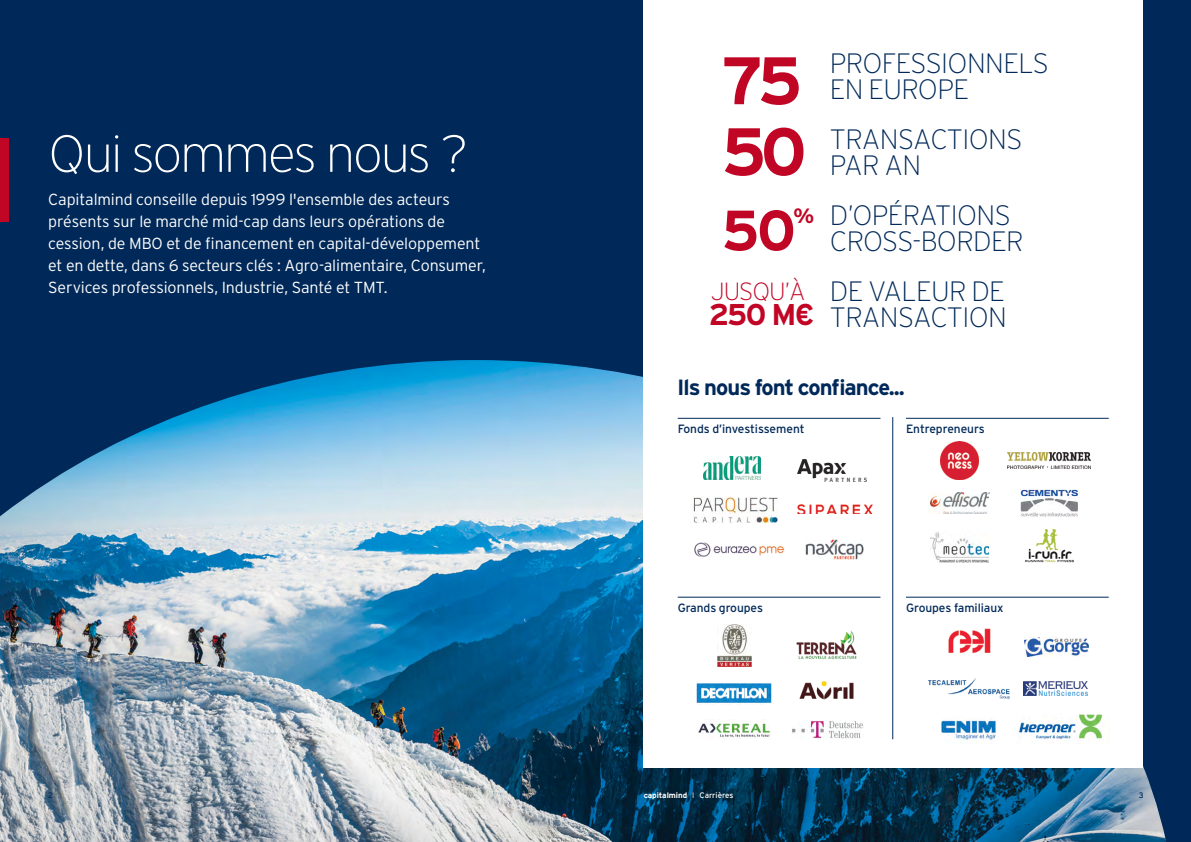
<style>
.page{position:relative;width:1191px;height:842px;background:#002959}
.page>*{position:absolute;margin:0;border:0;box-sizing:border-box;transform-origin:0 0}
.t1{font:700 67px "Interstate";color:#c10525}
.t2{font:200 52px "Interstate";letter-spacing:-.04em;color:#fff}
.t3{font:200 28px/49.9px "Interstate";letter-spacing:-.02em;color:#002959}
.t4{font:200 24.8px "Interstate";letter-spacing:-.04em;color:#c10525}
.t5{font:700 22px "Interstate";letter-spacing:-.04em;color:#002959}
.t6{font:700 20.7px "Interstate";color:#c10525}
.t7{font:300 16px/22px "Interstate";letter-spacing:-.01em;color:#fff}
.t8{font:12px "Interstate";letter-spacing:-.005em;color:#002959}
.t9{font:700 8px "Interstate";letter-spacing:-.005em;color:#fff}
.t10{font:8px "Interstate";color:#002959}
.s1{font-weight:700;font-size:56.7px;color:#c10525}
.s2{font-weight:700;font-size:30px;color:#c10525}
.s3{font-weight:300}
.s4{font-weight:400}
</style>
<div class="page">
<img style="left:0;top:360px;width:1166px;height:482px">
<div style="left:644px;top:0;width:498px;height:768px;background:#fff"></div>
<div style="left:0;top:138px;width:9px;height:83px;background:#c10525"></div>
<img style="left:941px;top:442px;width:37px;height:37px">
<svg style="left:1007px;top:452px;width:84px;height:17px"></svg>
<img style="left:1008px;top:452px;width:82px;height:16px">
<img style="left:928px;top:493px;width:61px;height:20px">
<img style="left:1020px;top:489px;width:58px;height:28px">
<img style="left:1025px;top:529px;width:48px;height:34px">
<img style="left:930px;top:532px;width:58px;height:30px">
<hr style="left:677px;top:418px;width:203px;height:1px;background:#002959">
<hr style="left:677px;top:597px;width:203px;height:1px;background:#002959">
<hr style="left:906px;top:418px;width:202px;height:1px;background:#002959">
<hr style="left:906px;top:597px;width:202px;height:1px;background:#002959">
<img style="left:948px;top:628px;width:42px;height:25px">
<img style="left:928px;top:678px;width:81px;height:22px">
<img style="left:1023px;top:682px;width:64px;height:14px">
<img style="left:1024px;top:637px;width:64px;height:19px">
<img style="left:941px;top:719px;width:54px;height:25px">
<img style="left:704px;top:456px;width:56px;height:23px">
<img style="left:797px;top:504px;width:76px;height:10px">
<img style="left:797px;top:459px;width:69px;height:23px">
<img style="left:806px;top:539px;width:58px;height:20px">
<img style="left:694px;top:542px;width:90px;height:15px">
<hr style="left:892px;top:417px;width:1px;height:322px;background:#002959">
<img style="left:693px;top:497px;width:84px;height:25px">
<img style="left:1018px;top:714px;width:91px;height:29px">
<img style="left:717px;top:625px;width:34px;height:42px">
<img style="left:796px;top:631px;width:61px;height:28px">
<img style="left:696px;top:683px;width:76px;height:21px">
<img style="left:799px;top:681px;width:55px;height:19px">
<img style="left:698px;top:722px;width:72px;height:17px">
<img style="left:792px;top:721px;width:71px;height:17px">
<h2 class="t2" style="left:48px;top:125px;width:422px">Qui sommes nous ?</h2>
<p class="t7" style="left:48px;top:188px;width:439px">Capitalmind conseille depuis 1999 l'ensemble des acteurs présents sur le marché mid-cap dans leurs opérations de cession, de MBO et de financement en capital-développement et en dette, dans 6 secteurs clés : Agro-alimentaire, Consumer, Services professionnels, Industrie, Santé et TMT.</p>
<h3 class="t3" style="left:830px;top:38px;width:221px">PROFESSIONNELS</h3>
<h1 class="t1" style="left:721px;top:40px;width:82px">75</h1>
<h3 class="t3" style="left:830px;top:64px;width:194px">EN EUROPE<br>TRANSACTIONS</h3>
<h1 class="t1" style="left:721px;top:111px;width:87px">50</h1>
<h3 class="t3" style="left:830px;top:140px;width:182px">PAR AN<br>D’OPÉRATIONS</h3>
<p class="t6" style="left:793px;top:203px;width:22px">%</p>
<h3 class="t3" style="left:721px;top:216px;width:304px"><span class="s1">50</span> CROSS-BORDER</h3>
<h3 class="t4" style="left:711px;top:278px;width:96px">JUSQU’À</h3>
<h3 class="t3" style="left:708px;top:278px;width:300px;line-height:26px;text-align:right">DE VALEUR DE<br><span class="s2">250 M€</span> TRANSACTION</h3>
<h3 class="t5" style="left:677px;top:373px;width:229px">Ils nous font confiance...</h3>
<p class="t8" style="left:677px;top:422px;width:128px">Fonds d’investissement</p>
<p class="t8" style="left:906px;top:422px;width:80px">Entrepreneurs</p>
<p class="t8" style="left:677px;top:601px;width:87px">Grands groupes</p>
<p class="t8" style="left:906px;top:601px;width:99px">Groupes familiaux</p>
<p class="t10" style="left:48px;top:791px;width:7px">2</p>
<p class="t9" style="left:643px;top:791px;width:91px">capitalmind <span class="s3">I</span> <span class="s4">Carrières</span></p>
<p class="t10" style="left:1138px;top:791px;width:6px">3</p>
</div>
